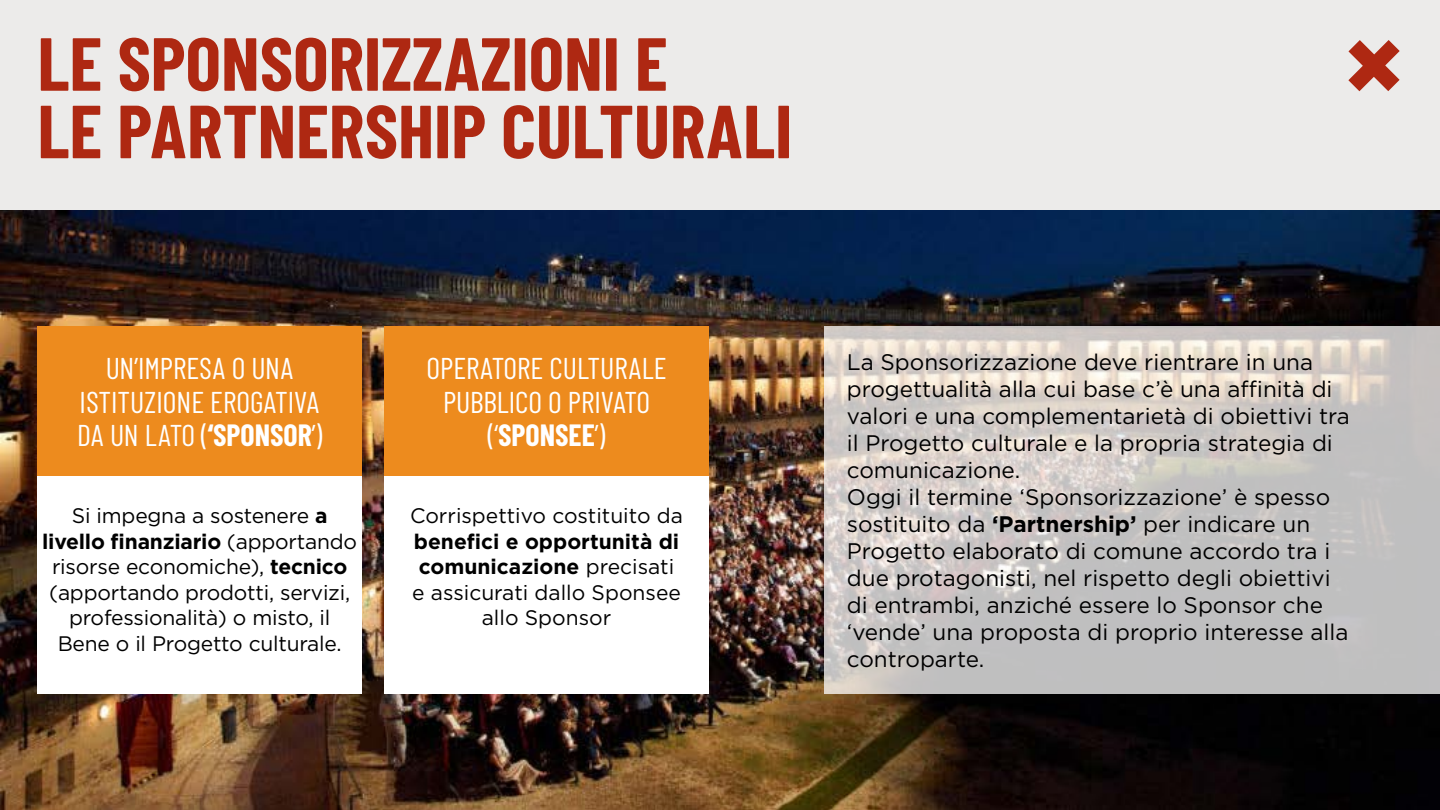
<style>
.page{position:relative;width:1440px;height:810px;background:#fff}
.page>*{position:absolute;margin:0;border:0;box-sizing:border-box;transform-origin:0 0}
.t1{font:700 75px/67.5px "Barlow Condensed";color:#ae2812}
.t2{font:30px/33.8px "Barlow Condensed";color:#fff;text-align:center}
.t3{font:22.5px/27px "Gotham";color:#000}
.t4{font:21px/25.5px "Gotham";letter-spacing:-.01em;color:#000;text-align:center}
.s1{font-weight:700}
</style>
<div class="page">
<img style="left:0;top:210px;width:1440px;height:600px">
<div style="left:38px;top:476px;width:324px;height:218px;background:#fff"></div>
<div style="left:384px;top:476px;width:325px;height:218px;background:#fff"></div>
<svg style="left:824px;top:326px;width:616px;height:368px;background:#cdc9c6"></svg>
<div style="left:0;top:0;width:1440px;height:210px;background:#ecebea"></div>
<div style="left:38px;top:326px;width:324px;height:150px;background:#ed8b1e"></div>
<div style="left:384px;top:326px;width:325px;height:150px;background:#ed8b1e"></div>
<svg style="left:1348px;top:40px;width:52px;height:51px"></svg>
<h1 class="t1" style="left:38px;top:28px;width:756px">LE SPONSORIZZAZIONI E<br>LE PARTNERSHIP CULTURALI</h1>
<h2 class="t2" style="left:77px;top:350px;width:247px">UN’IMPRESA O UNA<br>ISTITUZIONE EROGATIVA<br>DA UN LATO (<span class="s1">‘SPONSOR</span>’)</h2>
<p class="t4" style="left:42px;top:502px;width:317px">Si impegna a sostenere <span class="s1">a livello finanziario</span> (apportando risorse economiche), <span class="s1">tecnico </span>(apportando prodotti, servizi, professionalità) o misto, il<br>Bene o il Progetto culturale.</p>
<h2 class="t2" style="left:426px;top:350px;width:242px">OPERATORE CULTURALE<br>PUBBLICO O PRIVATO (‘<span class="s1">SPONSEE</span>’)</h2>
<p class="t4" style="left:410px;top:502px;width:274px">Corrispettivo costituito da</p>
<p class="t4" style="left:412px;top:528px;width:270px"><span class="s1">benefici e opportunità di comunicazione</span> precisati e assicurati dallo Sponsee allo Sponsor</p>
<p class="t3" style="left:847px;top:349px;width:504px">La Sponsorizzazione deve rientrare in una progettualità alla cui base c’è una affinità di valori e una complementarietà di obiettivi tra il Progetto culturale e la propria strategia di comunicazione.<br>Oggi il termine ‘Sponsorizzazione’ è spesso sostituito da <span class="s1">‘Partnership’</span> per indicare un Progetto elaborato di comune accordo tra i due protagonisti, nel rispetto degli obiettivi di entrambi, anziché essere lo Sponsor che ‘vende’ una proposta di proprio interesse alla controparte.</p>
</div>
